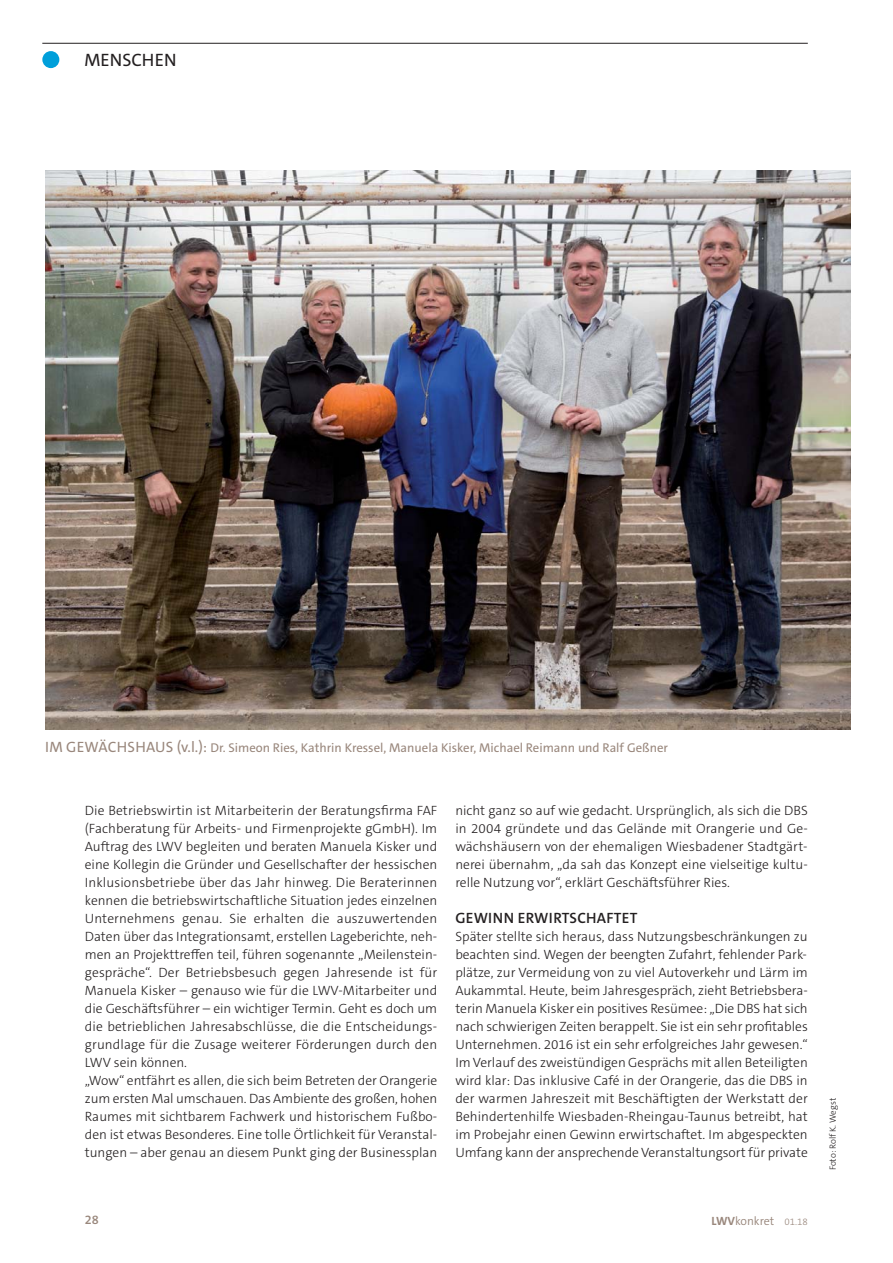
<style>
.page{position:relative;width:893px;height:1263px;background:#fff}
.page>*{position:absolute;margin:0;border:0;box-sizing:border-box;transform-origin:0 0}
.t1{font:18px "The Sans C5";color:#231f20}
.t2{font:600 15px "The Sans C5";letter-spacing:.015em;color:#231f20}
.t3{font:300 13.5px/18px "The Sans C5";color:#231f20;text-align:justify}
.t4{font:12.75px "The Sans C5";color:#99877c}
.t5{font:600 12.75px "The Sans C5";color:#99877c}
.t6{font:300 12px "The Sans C5";color:#99877c}
.t7{font:300 9px "The Sans C5";color:#231f20}
.s1{font-size:15px}
.s2{font-weight:700}
.s3{font-size:9.75px}
</style>
<div class="page">
<hr style="left:42px;top:43px;width:766px;height:1px;background:#231f20">
<div style="left:42px;top:51px;width:17px;height:17px;background:#009fda;border-radius:50%"></div>
<img style="left:45px;top:170px;width:805px;height:560px">
<h1 class="t1" style="left:85px;top:53px;width:93px">MENSCHEN</h1>
<p class="t4" style="left:45px;top:742px;width:624px"><span class="s1">IM GEWÄCHSHAUS (v.l.):</span> Dr. Simeon Ries, Kathrin Kressel, Manuela Kisker, Michael Reimann und Ralf Geßner</p>
<p class="t3" style="left:85px;top:803px;width:354px;text-align:left">Die Betriebswirtin ist Mitarbeiterin der Beratungsfirma FAF (Fachberatung für Arbeits- und Firmenprojekte gGmbH). Im Auftrag des LWV begleiten und beraten Manuela Kisker und eine Kollegin die Gründer und Gesellschafter der hessischen Inklusionsbetriebe über das Jahr hinweg. Die Beraterinnen kennen die betriebswirtschaftliche Situation jedes einzelnen Unternehmens genau. Sie erhalten die auszuwertenden Daten über das Integrationsamt, erstellen Lageberichte, neh&shy;men an Projekttreffen teil, führen sogenannte „Meilenstein&shy;gespräche“. Der Betriebsbesuch gegen Jahresende ist für Manuela Kisker – genauso wie für die LWV-Mitarbeiter und die Geschäftsführer – ein wichtiger Termin. Geht es doch um die betrieblichen Jahresabschlüsse, die die Entscheidungs&shy;grundlage für die Zusage weiterer Förderungen durch den LWV sein können.<br>„Wow“ entfährt es allen, die sich beim Betreten der Orangerie zum ersten Mal umschauen. Das Ambiente des großen, hohen Raumes mit sichtbarem Fachwerk und historischem Fußbo&shy;den ist etwas Besonderes. Eine tolle Örtlichkeit für Veranstal&shy;tungen – aber genau an diesem Punkt ging der Businessplan</p>
<p class="t3" style="left:455px;top:803px;width:354px">nicht ganz so auf wie gedacht. Ursprünglich, als sich die DBS in 2004 gründete und das Gelände mit Orangerie und Ge&shy;wächshäusern von der ehemaligen Wiesbadener Stadtgärt&shy;nerei übernahm, „da sah das Konzept eine vielseitige kultu&shy;relle Nutzung vor“, erklärt Geschäftsführer Ries.</p>
<p class="t2" style="left:455px;top:912px;width:183px">GEWINN ERWIRTSCHAFTET</p>
<p class="t3" style="left:455px;top:929px;width:354px">Später stellte sich heraus, dass Nutzungsbeschränkungen zu beachten sind. Wegen der beengten Zufahrt, fehlender Park&shy;plätze, zur Vermeidung von zu viel Autoverkehr und Lärm im Aukammtal. Heute, beim Jahresgespräch, zieht Betriebsbera&shy;terin Manuela Kisker ein positives Resümee: „Die DBS hat sich nach schwierigen Zeiten berappelt. Sie ist ein sehr profitables Unternehmen. 2016 ist ein sehr erfolgreiches Jahr gewesen.“ Im Verlauf des zweistündigen Gesprächs mit allen Beteiligten wird klar: Das inklusive Café in der Orangerie, das die DBS in der warmen Jahreszeit mit Beschäftigten der Werkstatt der Behindertenhilfe Wiesbaden-Rheingau-Taunus betreibt, hat im Probejahr einen Gewinn erwirtschaftet. Im abgespeckten Umfang kann der ansprechende Veranstaltungsort für private</p>
<p class="t5" style="left:85px;top:1215px;width:16px">28</p>
<p class="t6" style="left:711px;top:1214px;width:98px"><span class="s2">LWV</span>konkret <span class="s3">01.18</span></p>
<p class="t7" style="left:829px;top:1170px;width:74px;rotate:-90deg">Foto: Rolf K. Wegst</p>
</div>
